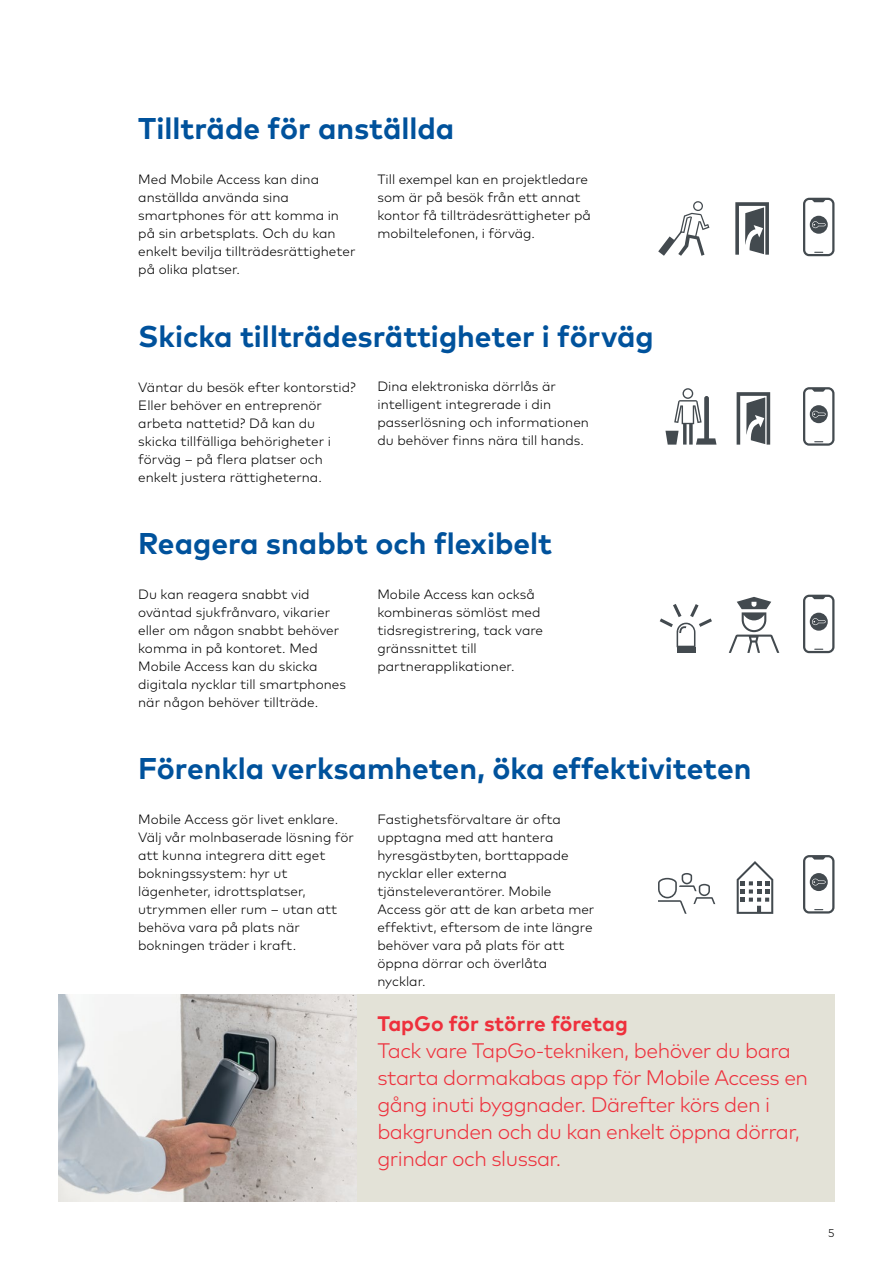
<style>
.page{position:relative;width:893px;height:1263px;background:#fff}
.page>*{position:absolute;margin:0;border:0;box-sizing:border-box;transform-origin:0 0}
.t1{font:700 30px "Mark Pro";color:#00529c}
.t2{font:300 21px/27px "Mark Pro";letter-spacing:-.025em;color:#ee303c}
.t3{font:700 21px "Mark Pro";letter-spacing:-.005em;color:#ee303c}
.t4{font:300 13.5px/18px "Mark Pro";color:#000}
.t5{font:300 11.25px "Mark Pro";color:#000}
</style>
<div class="page">
<svg style="left:803px;top:855px;width:31px;height:58px"></svg>
<div style="left:677px;top:648px;width:19px;height:5px;background:#434a4f"></div>
<svg style="left:660px;top:604px;width:52px;height:43px"></svg>
<svg style="left:729px;top:597px;width:50px;height:56px"></svg>
<svg style="left:803px;top:595px;width:31px;height:58px"></svg>
<svg style="left:735px;top:202px;width:34px;height:53px"></svg>
<svg style="left:658px;top:201px;width:51px;height:55px"></svg>
<svg style="left:803px;top:198px;width:31px;height:58px"></svg>
<svg style="left:737px;top:392px;width:33px;height:53px"></svg>
<svg style="left:803px;top:387px;width:31px;height:59px"></svg>
<svg style="left:665px;top:388px;width:51px;height:57px"></svg>
<svg style="left:737px;top:861px;width:36px;height:53px"></svg>
<svg style="left:658px;top:873px;width:57px;height:41px"></svg>
<div style="left:58px;top:994px;width:776px;height:208px;background:#e3e2d7"></div>
<img style="left:58px;top:994px;width:298px;height:208px">
<h1 class="t1" style="left:138px;top:106px;width:318px">Tillträde för anställda</h1>
<p class="t4" style="left:138px;top:170px;width:219px">Med Mobile Access kan dina anställda använda sina smartphones för att komma in på sin arbetsplats. Och du kan enkelt bevilja tillträdesrättigheter på olika platser.</p>
<p class="t4" style="left:377px;top:170px;width:215px">Till exempel kan en projektledare som är på besök från ett annat kontor få tillträdesrättigheter på mobiltelefonen, i förväg.</p>
<h1 class="t1" style="left:138px;top:313px;width:517px">Skicka tillträdesrättigheter i förväg</h1>
<p class="t4" style="left:138px;top:377px;width:219px">Väntar du besök efter kontorstid?<br>Eller behöver en entreprenör arbeta nattetid? Då kan du skicka tillfälliga behörigheter i förväg – på flera platser och enkelt justera rättigheterna.</p>
<p class="t4" style="left:377px;top:377px;width:213px">Dina elektroniska dörrlås är intelligent integrerade i din passerlösning och informationen du behöver finns nära till hands.</p>
<h1 class="t1" style="left:138px;top:520px;width:415px">Reagera snabbt och flexibelt</h1>
<p class="t4" style="left:138px;top:584px;width:209px">Du kan reagera snabbt vid oväntad sjukfrånvaro, vikarier eller om någon snabbt behöver komma in på kontoret. Med<br>Mobile Access kan du skicka digitala nycklar till smartphones när någon behöver tillträde.</p>
<p class="t4" style="left:377px;top:584px;width:167px">Mobile Access kan också kombineras sömlöst med tidsregistrering, tack vare gränssnittet till partnerapplikationer.</p>
<h1 class="t1" style="left:138px;top:745px;width:615px">Förenkla verksamheten, öka effektiviteten</h1>
<p class="t4" style="left:138px;top:809px;width:217px">Mobile Access gör livet enklare.<br>Välj vår molnbaserade lösning för att kunna integrera ditt eget bokningssystem: hyr ut lägenheter, idrottsplatser, utrymmen eller rum – utan att behöva vara på plats när bokningen träder i kraft.</p>
<p class="t4" style="left:377px;top:809px;width:219px">Fastighetsförvaltare är ofta upptagna med att hantera hyresgästbyten, borttappade nycklar eller externa tjänsteleverantörer. Mobile<br>Access gör att de kan arbeta mer effektivt, eftersom de inte längre behöver vara på plats för att öppna dörrar och överlåta nycklar.</p>
<h2 class="t3" style="left:377px;top:1007px;width:252px">TapGo för större företag</h2>
<h2 class="t2" style="left:377px;top:1035px;width:432px">Tack vare TapGo-tekniken, behöver du bara starta dormakabas app för Mobile Access en gång inuti byggnader. Därefter körs den i bakgrunden och du kan enkelt öppna dörrar, grindar och slussar.</h2>
<p class="t5" style="left:828px;top:1224px;width:8px">5</p>
</div>
